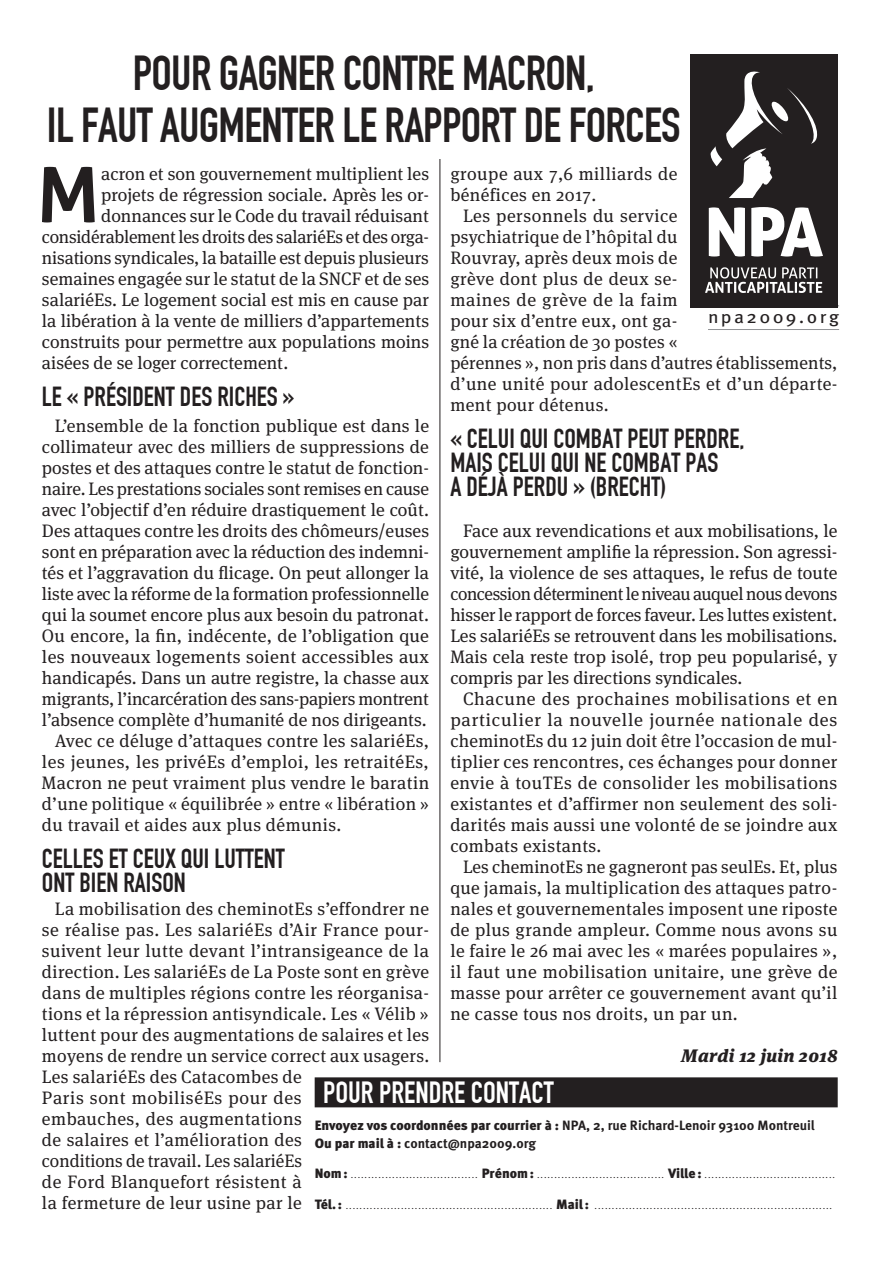
<style>
.page{position:relative;width:893px;height:1263px;background:#fff}
.page>*{position:absolute;margin:0;border:0;box-sizing:border-box;transform-origin:0 0}
.Texte_courant_lettri{font:700 76.05px "Aller";color:#231f20}
.Titre_noir_long{font:48px/52.5px "DIN Engschrift";letter-spacing:-.015em;color:#231f20;text-align:center}
.t1{font:30px "DIN Engschrift";color:#fff}
.Intertitre{font:27px/24px "DIN Engschrift";color:#231f20}
.Texte_courant{font:18px/21px "Meta Serif Pro";letter-spacing:.02em;color:#231f20;text-align:justify}
.Texte_courant_lettri-2{font:18px "Meta Serif Pro";color:#231f20}
.Date{font:italic 900 18px "Meta Serif Pro";letter-spacing:.025em;color:#231f20}
.t2{font:17.55px "Meta Pro";letter-spacing:.12em;color:#231f20;scale:1.1 1}
.t3{font:700 13.5px "Meta Pro";color:#231f20}
.t4{font:9px "Meta Pro";color:#231f20}
.s1{font-weight:900}
.s2{font-weight:900;font-size:13.5px}
</style>
<div class="page">
<hr style="left:440px;top:149px;width:1px;height:913px;background:#231f20">
<div style="left:43px;top:47px;width:642px;height:112px;background:#fff"></div>
<hr style="left:708px;top:305px;width:131px;height:1px;background:#939598">
<hr style="left:708px;top:329px;width:131px;height:1px;background:#939598">
<div style="left:690px;top:54px;width:148px;height:254px;background:#231f20"></div>
<svg style="left:710px;top:71px;width:108px;height:127px"></svg>
<svg style="left:709px;top:207px;width:36px;height:49px"></svg>
<svg style="left:751px;top:207px;width:72px;height:49px"></svg>
<svg style="left:705px;top:267px;width:117px;height:26px"></svg>
<div style="left:315px;top:1077px;width:523px;height:30px;background:#231f20"></div>
<p class="Titre_noir_long" style="left:47px;top:47px;width:635px">POUR GAGNER CONTRE MACRON,<br>IL FAUT AUGMENTER LE RAPPORT DE FORCES</p>
<p class="Texte_courant_lettri" style="left:37px;top:148px;width:64px">M</p>
<p class="Texte_courant_lettri-2" style="left:101px;top:161px;width:329px">acron et son gouvernement multiplient les</p>
<p class="Texte_courant" style="left:450px;top:162px;width:229px">groupe aux 7,6 milliards de bénéfices en 2017.</p>
<p class="Texte_courant" style="left:450px;top:204px;width:389px;text-align:left;text-indent:13px">Les personnels du service<br>psychiatrique de l’hôpital du<br>Rouvray, après deux mois de<br>grève dont plus de deux se-<br>maines de grève de la faim<br>pour six d’entre eux, ont ga-<br>gné la création de 30 postes «<br>pérennes », non pris dans d’autres établissements, d’une unité pour adolescentEs et d’un départe&shy;ment pour détenus.</p>
<p class="Intertitre" style="left:450px;top:426px;width:296px">« CELUI QUI COMBAT PEUT PERDRE,<br>MAIS CELUI QUI NE COMBAT PAS<br>A DÉJÀ PERDU » (BRECHT)</p>
<p class="Texte_courant" style="left:450px;top:519px;width:389px;text-indent:13px">Face aux revendications et aux mobilisations, le gouvernement amplifie la répression. Son agressi&shy;vité, la violence de ses attaques, le refus de toute concession déterminent le niveau auquel nous devons hisser le rapport de forces faveur. Les luttes existent.<br>Les salariéEs se retrouvent dans les mobilisations.<br>Mais cela reste trop isolé, trop peu popularisé, y compris par les directions syndicales.</p>
<p class="Texte_courant" style="left:450px;top:687px;width:389px;text-indent:13px">Chacune des prochaines mobilisations et en particulier la nouvelle journée nationale des cheminotEs du 12 juin doit être l’occasion de mul&shy;tiplier ces rencontres, ces échanges pour donner envie à touTEs de consolider les mobilisations existantes et d’affirmer non seulement des soli&shy;darités mais aussi une volonté de se joindre aux combats existants.</p>
<p class="Texte_courant" style="left:450px;top:855px;width:389px;text-indent:13px">Les cheminotEs ne gagneront pas seulEs. Et, plus que jamais, la multiplication des attaques patro&shy;nales et gouvernementales imposent une riposte de plus grande ampleur. Comme nous avons su le faire le 26 mai avec les « marées populaires », il faut une mobilisation unitaire, une grève de masse pour arrêter ce gouvernement avant qu’il ne casse tous nos droits, un par un.</p>
<p class="Date" style="left:681px;top:1041px;width:158px">Mardi 12 juin 2018</p>
<p class="Texte_courant_lettri-2" style="left:101px;top:182px;width:329px">projets de régression sociale. Après les or-</p>
<p class="Texte_courant_lettri-2" style="left:101px;top:203px;width:329px">donnances sur le Code du travail réduisant</p>
<p class="Texte_courant_lettri-2" style="left:42px;top:224px;width:389px">considérablement les droits des salariéEs et des orga-</p>
<p class="Texte_courant_lettri-2" style="left:42px;top:245px;width:388px">nisations syndicales, la bataille est depuis plusieurs</p>
<p class="Texte_courant_lettri-2" style="left:42px;top:266px;width:389px">semaines engagée sur le statut de la SNCF et de ses</p>
<p class="Texte_courant_lettri-2" style="left:42px;top:287px;width:389px">salariéEs. Le logement social est mis en cause par</p>
<p class="Texte_courant_lettri-2" style="left:42px;top:308px;width:389px">la libération à la vente de milliers d’appartements</p>
<p class="Texte_courant_lettri-2" style="left:42px;top:329px;width:389px">construits pour permettre aux populations moins</p>
<p class="Texte_courant_lettri-2" style="left:42px;top:350px;width:248px">aisées de se loger correctement.</p>
<p class="Intertitre" style="left:42px;top:384px;width:254px">LE « PRÉSIDENT DES RICHES »</p>
<p class="Texte_courant" style="left:42px;top:414px;width:389px;text-indent:13px">L’ensemble de la fonction publique est dans le collimateur avec des milliers de suppressions de postes et des attaques contre le statut de fonction&shy;naire. Les prestations sociales sont remises en cause avec l’objectif d’en réduire drastiquement le coût.<br>Des attaques contre les droits des chômeurs/euses sont en préparation avec la réduction des indemni&shy;tés et l’aggravation du flicage. On peut allonger la liste avec la réforme de la formation professionnelle qui la soumet encore plus aux besoin du patronat.<br>Ou encore, la fin, indécente, de l’obligation que les nouveaux logements soient accessibles aux handicapés. Dans un autre registre, la chasse aux migrants, l’incarcération des sans-papiers montrent l’absence complète d’humanité de nos dirigeants.</p>
<p class="Texte_courant" style="left:42px;top:729px;width:389px;text-indent:13px">Avec ce déluge d’attaques contre les salariéEs, les jeunes, les privéEs d’emploi, les retraitéEs, Macron ne peut vraiment plus vendre le baratin d’une politique « équilibrée » entre « libération » du travail et aides aux plus démunis.</p>
<p class="Intertitre" style="left:42px;top:846px;width:244px">CELLES ET CEUX QUI LUTTENT<br>ONT BIEN RAISON</p>
<p class="Texte_courant" style="left:42px;top:897px;width:389px;text-align:left;text-indent:13px">La mobilisation des cheminotEs s’effondrer ne se réalise pas. Les salariéEs d’Air France pour&shy;suivent leur lutte devant l’intransigeance de la direction. Les salariéEs de La Poste sont en grève dans de multiples régions contre les réorganisa&shy;tions et la répression antisyndicale. Les « Vélib » luttent pour des augmentations de salaires et les moyens de rendre un service correct aux usagers.<br>Les salariéEs des Catacombes de<br>Paris sont mobiliséEs pour des<br>embauches, des augmentations<br>de salaires et l’amélioration des<br>conditions de travail. Les salariéEs<br>de Ford Blanquefort résistent à<br>la fermeture de leur usine par le</p>
<p class="t2" style="left:708px;top:306px;width:121px">npa2009.org</p>
<p class="t1" style="left:323px;top:1075px;width:232px">POUR PRENDRE CONTACT</p>
<p class="t3" style="left:315px;top:1116px;width:502px"><span class="s1">Envoyez vos coordonnées par courrier à :</span> NPA, 2, rue Richard-Lenoir 93100 Montreuil</p>
<p class="t3" style="left:315px;top:1134px;width:223px"><span class="s1">Ou par mail à :</span> contact@npa2009.org</p>
<p class="t4" style="left:315px;top:1169px;width:522px"><span class="s2">Nom:</span> ..................................... <span class="s2">Prénom:</span> ..................................... <span class="s2">Ville:</span> ......................................</p>
<p class="t4" style="left:315px;top:1200px;width:519px"><span class="s2">Tél.:</span> ............................................................ <span class="s2">Mail:</span> .....................................................................</p>
</div>
